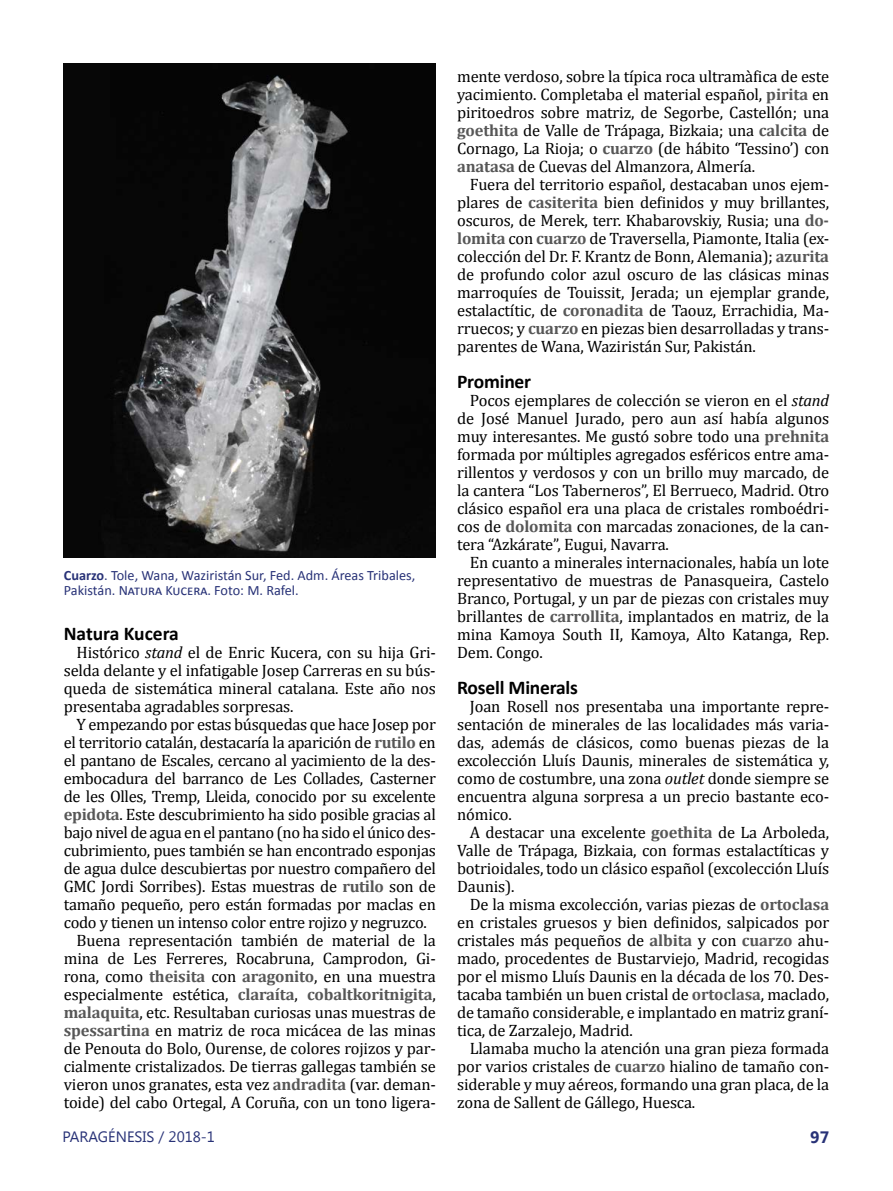
<style>
.page{position:relative;width:893px;height:1191px;background:#fff}
.page>*{position:absolute;margin:0;border:0;box-sizing:border-box;transform-origin:0 0}
.t1{font:700 19.5px "Calibri";letter-spacing:-.01em;color:#000}
.t2{font:16.5px/18px "Cambria";letter-spacing:-.01em;color:#000;text-align:justify}
.t3{font:700 16.5px "Cambria";letter-spacing:-.01em;color:#575757}
.t4{font:700 16.5px "Segoe UI";color:#283277}
.t5{font:15px "Segoe UI";color:#283277}
.t6{font:14.25px/15px "Calibri";color:#283277}
.s1{font-weight:700}
.s2{font-style:italic}
.s3{font-weight:700;color:#575757}
.s4{font-weight:400;color:#000}
</style>
<div class="page">
<img style="left:63px;top:64px;width:372px;height:493px">
<p class="t6" style="left:64px;top:567px;width:353px"><span class="s1">Cuarzo</span>. Tole, Wana, Waziristán Sur, Fed. Adm. Áreas Tribales,<br>Pakistán. Natura Kucera. Foto: M. Rafel.</p>
<p class="t1" style="left:64px;top:621px;width:117px">Natura Kucera</p>
<p class="t2" style="left:64px;top:643px;width:374px;text-indent:13px">Histórico <span class="s2">stand</span> el de Enric Kucera, con su hija Gri&shy;selda delante y el infatigable Josep Carreras en su bús&shy;queda de sistemática mineral catalana. Este año nos presentaba agradables sorpresas.</p>
<p class="t2" style="left:77px;top:715px;width:361px">Y empezando por estas búsquedas que hace Josep por</p>
<p class="t2" style="left:64px;top:733px;width:373px">el territorio catalán, destacaría la aparición de <span class="s3">rutilo</span> en</p>
<p class="t2" style="left:64px;top:751px;width:374px">el pantano de Escales, cercano al yacimiento de la des-</p>
<p class="t2" style="left:64px;top:769px;width:374px">embocadura del barranco de Les Collades, Casterner</p>
<p class="t2" style="left:64px;top:787px;width:374px">de les Olles, Tremp, Lleida, conocido por su excelente</p>
<p class="t2" style="left:64px;top:805px;width:373px"><span class="s3">epidota</span>. Este descubrimiento ha sido posible gracias al</p>
<p class="t2" style="left:64px;top:823px;width:374px">bajo nivel de agua en el pantano (no ha sido el único des-</p>
<p class="t2" style="left:64px;top:841px;width:374px">cubrimiento, pues también se han encontrado esponjas</p>
<p class="t2" style="left:64px;top:859px;width:374px">de agua dulce descubiertas por nuestro compañero del</p>
<p class="t2" style="left:64px;top:877px;width:374px">GMC Jordi Sorribes). Estas muestras de <span class="s3">rutilo</span> son de</p>
<p class="t2" style="left:64px;top:895px;width:374px">tamaño pequeño, pero están formadas por maclas en</p>
<p class="t2" style="left:64px;top:913px;width:365px">codo y tienen un intenso color entre rojizo y negruzco.</p>
<p class="t2" style="left:77px;top:931px;width:361px">Buena representación también de material de la</p>
<p class="t2" style="left:64px;top:949px;width:374px">mina de Les Ferreres, Rocabruna, Camprodon, Gi-</p>
<p class="t2" style="left:64px;top:967px;width:373px">rona, como <span class="s3">theisita</span> con <span class="s3">aragonito</span>, en una muestra</p>
<p class="t3" style="left:64px;top:983px;width:373px"><span class="s4">especialmente estética,</span> claraíta<span class="s4">,</span> cobaltkoritnigita<span class="s4">,</span></p>
<p class="t2" style="left:64px;top:1003px;width:373px"><span class="s3">malaquita</span>, etc. Resultaban curiosas unas muestras de</p>
<p class="t2" style="left:64px;top:1021px;width:374px"><span class="s3">spessartina</span> en matriz de roca micácea de las minas</p>
<p class="t2" style="left:64px;top:1039px;width:374px">de Penouta do Bolo, Ourense, de colores rojizos y par-</p>
<p class="t2" style="left:64px;top:1057px;width:374px">cialmente cristalizados. De tierras gallegas también se</p>
<p class="t2" style="left:64px;top:1075px;width:374px">vieron unos granates, esta vez <span class="s3">andradita</span> (var. deman-</p>
<p class="t2" style="left:64px;top:1093px;width:374px">toide) del cabo Ortegal, A Coruña, con un tono ligera-</p>
<p class="t2" style="left:457px;top:67px;width:374px">mente verdoso, sobre la típica roca ultramàfica de este yacimiento. Completaba el material español, <span class="s3">pirita</span> en piritoedros sobre matriz, de Segorbe, Castellón; una <span class="s3">goethita</span> de Valle de Trápaga, Bizkaia; una <span class="s3">calcita</span> de Cornago, La Rioja; o <span class="s3">cuarzo</span> (de hábito ‘Tessino’) con <span class="s3">anatasa</span> de Cuevas del Almanzora, Almería.</p>
<p class="t2" style="left:457px;top:175px;width:374px;text-indent:13px">Fuera del territorio español, destacaban unos ejem&shy;plares de <span class="s3">casiterita</span> bien definidos y muy brillantes, oscuros, de Merek, terr. Khabarovskiy, Rusia; una <span class="s3">do&shy;lomita</span> con <span class="s3">cuarzo</span> de Traversella, Piamonte, Italia (ex&shy;colección del Dr. F. Krantz de Bonn, Alemania); <span class="s3">azurita </span>de profundo color azul oscuro de las clásicas minas marroquíes de Touissit, Jerada; un ejemplar grande, estalactític, de <span class="s3">coronadita</span> de Taouz, Errachidia, Ma&shy;rruecos; y <span class="s3">cuarzo</span> en piezas bien desarrolladas y trans&shy;parentes de Wana, Waziristán Sur, Pakistán.</p>
<p class="t1" style="left:457px;top:369px;width:76px">Prominer</p>
<p class="t2" style="left:457px;top:391px;width:374px;text-indent:13px">Pocos ejemplares de colección se vieron en el <span class="s2">stand </span>de José Manuel Jurado, pero aun así había algunos muy interesantes. Me gustó sobre todo una <span class="s3">prehnita </span>formada por múltiples agregados esféricos entre ama&shy;rillentos y verdosos y con un brillo muy marcado, de la cantera “Los Taberneros”, El Berrueco, Madrid. Otro clásico español era una placa de cristales romboédri&shy;cos de <span class="s3">dolomita</span> con marcadas zonaciones, de la can&shy;tera “Azkárate”, Eugui, Navarra.</p>
<p class="t2" style="left:457px;top:553px;width:374px;text-indent:13px">En cuanto a minerales internacionales, había un lote representativo de muestras de Panasqueira, Castelo Branco, Portugal, y un par de piezas con cristales muy brillantes de <span class="s3">carrollita</span>, implantados en matriz, de la mina Kamoya South II, Kamoya, Alto Katanga, Rep.<br>Dem. Congo.</p>
<p class="t1" style="left:457px;top:675px;width:122px">Rosell Minerals</p>
<p class="t2" style="left:457px;top:697px;width:374px;text-indent:13px">Joan Rosell nos presentaba una importante repre&shy;sentación de minerales de las localidades más varia&shy;das, además de clásicos, como buenas piezas de la excolección Lluís Daunis, minerales de sistemática y, como de costumbre, una zona <span class="s2">outlet</span> donde siempre se encuentra alguna sorpresa a un precio bastante eco&shy;nómico.</p>
<p class="t2" style="left:457px;top:823px;width:374px;text-indent:13px">A destacar una excelente <span class="s3">goethita</span> de La Arboleda, Valle de Trápaga, Bizkaia, con formas estalactíticas y botrioidales, todo un clásico español (excolección Lluís Daunis).</p>
<p class="t2" style="left:457px;top:895px;width:374px;text-indent:13px">De la misma excolección, varias piezas de <span class="s3">ortoclasa </span>en cristales gruesos y bien definidos, salpicados por cristales más pequeños de <span class="s3">albita</span> y con <span class="s3">cuarzo</span> ahu&shy;mado, procedentes de Bustarviejo, Madrid, recogidas por el mismo Lluís Daunis en la década de los 70. Des&shy;tacaba también un buen cristal de <span class="s3">ortoclasa</span>, maclado, de tamaño considerable, e implantado en matriz graní&shy;tica, de Zarzalejo, Madrid.</p>
<p class="t2" style="left:457px;top:1039px;width:374px;text-indent:13px">Llamaba mucho la atención una gran pieza formada por varios cristales de <span class="s3">cuarzo</span> hialino de tamaño con&shy;siderable y muy aéreos, formando una gran placa, de la zona de Sallent de Gállego, Huesca.</p>
<p class="t5" style="left:63px;top:1126px;width:154px">PARAGÉNESIS / 2018-1</p>
<p class="t4" style="left:810px;top:1125px;width:20px">97</p>
</div>
